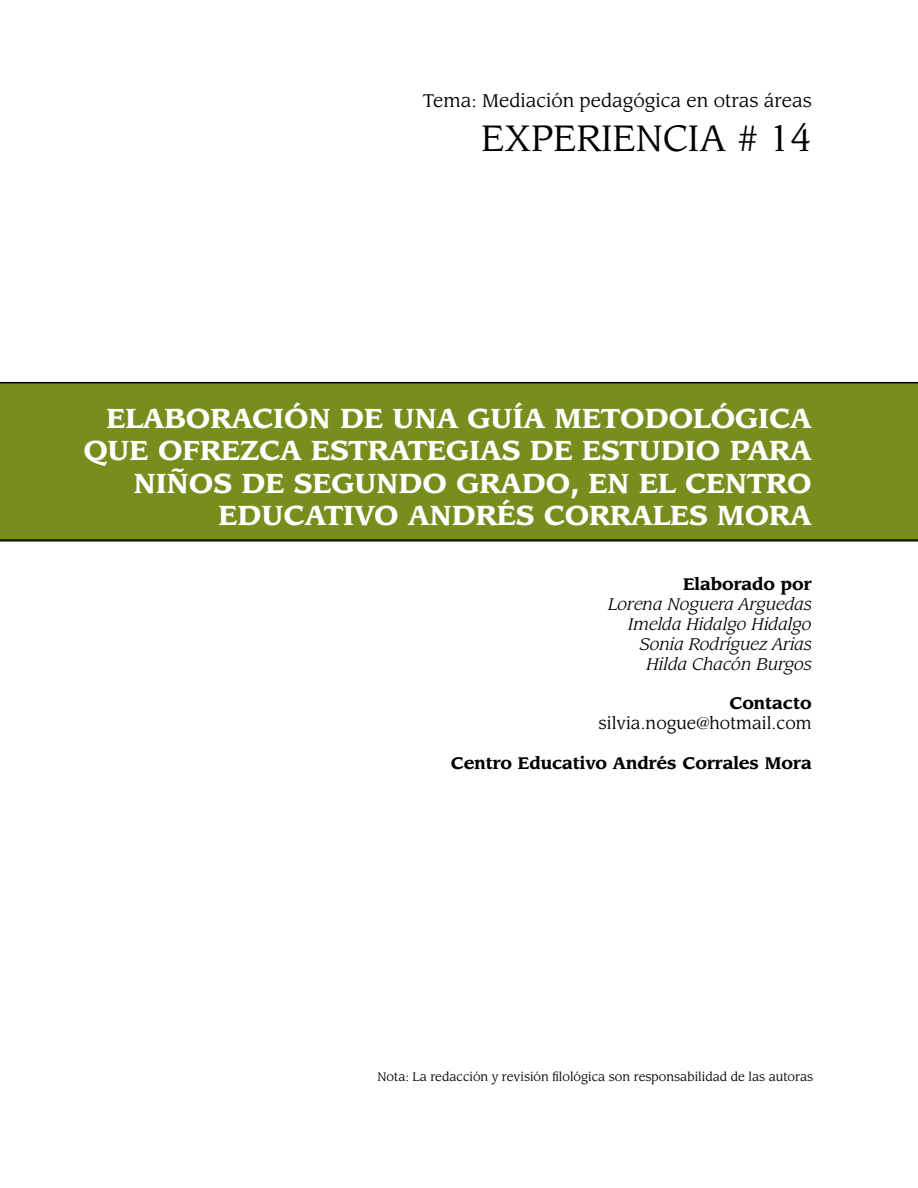
<style>
.page{position:relative;width:918px;height:1188px;background:#fff}
.page>*{position:absolute;margin:0;border:0;box-sizing:border-box;transform-origin:0 0}
.t1{font:36px "Leawood";color:#000}
.t2{font:700 27px/32.4px "Leawood";color:#fff;text-align:right}
.t3{font:18px "Leawood";color:#000}
.t4{font:italic 16.5px/19.8px "Leawood";color:#000;text-align:right}
.t5{font:700 16.5px "Leawood";color:#000}
.t6{font:16.5px "Leawood";color:#000}
.t7{font:12px "Leawood";color:#000}
</style>
<div class="page">
<div style="left:0;top:383px;width:918px;height:158px;background:#778e1e"></div>
<hr style="left:0;top:382px;width:918px;height:1px;background:#000">
<hr style="left:0;top:539px;width:918px;height:2px;background:#000">
<p class="t3" style="left:423px;top:90px;width:391px">Tema: Mediación pedagógica en otras áreas</p>
<h1 class="t1" style="left:481px;top:116px;width:332px">EXPERIENCIA # 14</h1>
<p class="t2" style="left:84px;top:403px;width:730px">ELABORACIÓN DE UNA GUÍA METODOLÓGICA QUE OFREZCA ESTRATEGIAS DE ESTUDIO PARA NIÑOS DE SEGUNDO GRADO, EN EL CENTRO EDUCATIVO ANDRÉS CORRALES MORA</p>
<p class="t5" style="left:683px;top:575px;width:130px">Elaborado por</p>
<p class="t4" style="left:608px;top:595px;width:205px">Lorena Noguera Arguedas<br>Imelda Hidalgo Hidalgo<br>Sonia Rodríguez Arias<br>Hilda Chacón Burgos</p>
<p class="t5" style="left:729px;top:693px;width:84px">Contacto</p>
<p class="t6" style="left:599px;top:713px;width:215px">silvia.nogue@hotmail.com</p>
<p class="t5" style="left:451px;top:753px;width:362px">Centro Educativo Andrés Corrales Mora</p>
<p class="t7" style="left:377px;top:1070px;width:437px">Nota: La redacción y revisión filológica son responsabilidad de las autoras</p>
</div>
